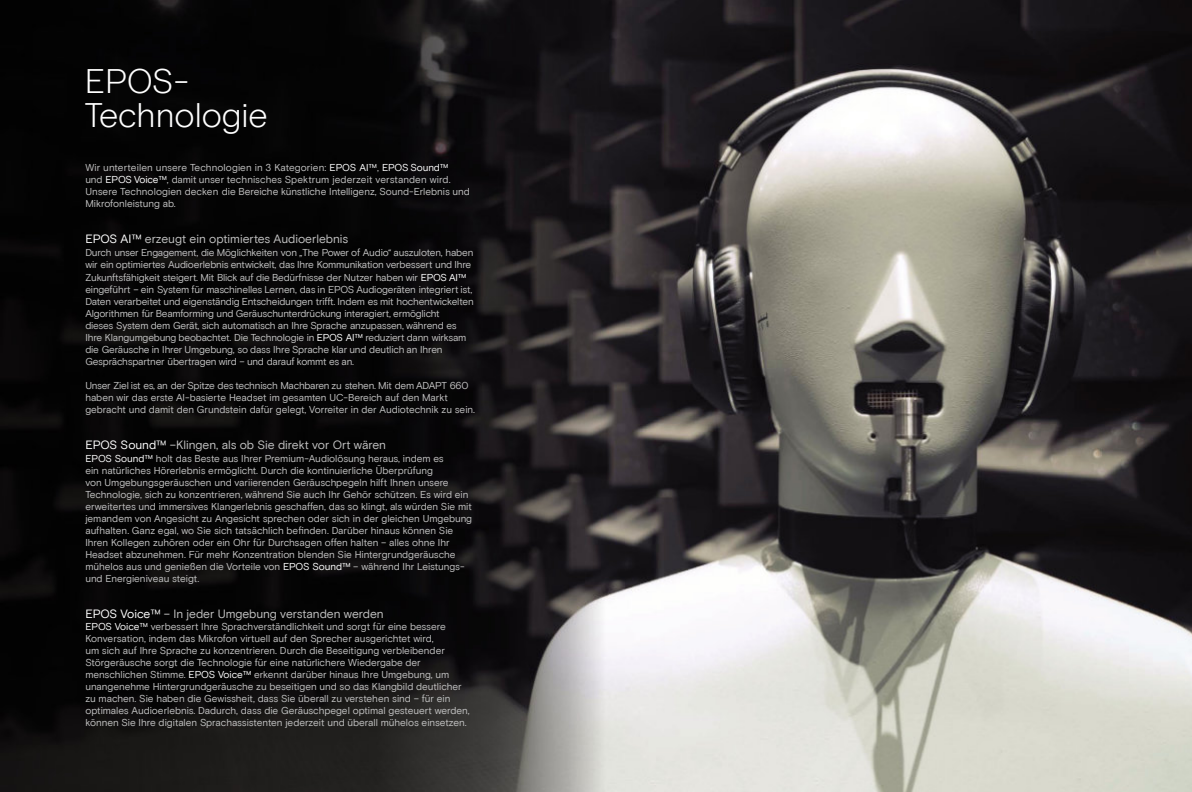
<style>
.page{position:relative;width:1192px;height:792px;background:#fff}
.page>*{position:absolute;margin:0;border:0;box-sizing:border-box;transform-origin:0 0}
.t1{font:300 34px/34px "EPOS Basis";letter-spacing:-.005em;color:#fff}
.t2{font:12px "EPOS Basis";color:#c1c1c1}
.t3{font:10px/12px "EPOS Basis";letter-spacing:-.01em;color:#c1c1c1}
.s1{color:#fff}
</style>
<div class="page">
<img style="left:624px;top:1px;width:567px;height:790px">
<img style="left:0;top:1px;width:624px;height:790px">
<h1 class="t1" style="left:85px;top:67px;width:184px">EPOS-<br>Technologie</h1>
<p class="t3" style="left:85px;top:162px;width:386px">Wir unterteilen unsere Technologien in 3 Kategorien: <span class="s1">EPOS AI™</span>, <span class="s1">EPOS Sound™<br></span>und <span class="s1">EPOS Voice™</span>, damit unser technisches Spektrum jederzeit verstanden wird.<br>Unsere Technologien decken die Bereiche künstliche Intelligenz, Sound-Erlebnis und Mikrofonleistung ab.</p>
<p class="t2" style="left:85px;top:234px;width:264px"><span class="s1">EPOS AI™</span> erzeugt ein optimiertes Audioerlebnis</p>
<p class="t3" style="left:85px;top:248px;width:390px">Durch unser Engagement, die Möglichkeiten von „The Power of Audio“ auszuloten, haben wir ein optimiertes Audioerlebnis entwickelt, das Ihre Kommunikation verbessert und Ihre Zukunftsfähigkeit steigert. Mit Blick auf die Bedürfnisse der Nutzer haben wir <span class="s1">EPOS AI™ </span>eingeführt – ein System für maschinelles Lernen, das in EPOS Audiogeräten integriert ist, Daten verarbeitet und eigenständig Entscheidungen trifft. Indem es mit hochentwickelten Algorithmen für Beamforming und Geräuschunterdrückung interagiert, ermöglicht<br>dieses System dem Gerät, sich automatisch an Ihre Sprache anzupassen, während es Ihre Klangumgebung beobachtet. Die Technologie in <span class="s1">EPOS AI™</span> reduziert dann wirksam die Geräusche in Ihrer Umgebung, so dass Ihre Sprache klar und deutlich an Ihren Gesprächspartner übertragen wird – und darauf kommt es an.</p>
<p class="t3" style="left:85px;top:380px;width:391px">Unser Ziel ist es, an der Spitze des technisch Machbaren zu stehen. Mit dem ADAPT 660 haben wir das erste AI-basierte Headset im gesamten UC-Bereich auf den Markt gebracht und damit den Grundstein dafür gelegt, Vorreiter in der Audiotechnik zu sein.</p>
<p class="t2" style="left:85px;top:439px;width:302px"><span class="s1">EPOS Sound™</span> –Klingen, als ob Sie direkt vor Ort wären</p>
<p class="t3" style="left:85px;top:453px;width:388px"><span class="s1">EPOS Sound™</span> holt das Beste aus Ihrer Premium-Audiolösung heraus, indem es<br>ein natürliches Hörerlebnis ermöglicht. Durch die kontinuierliche Überprüfung<br>von Umgebungsgeräuschen und variierenden Geräuschpegeln hilft Ihnen unsere Technologie, sich zu konzentrieren, während Sie auch Ihr Gehör schützen. Es wird ein erweitertes und immersives Klangerlebnis geschaffen, das so klingt, als würden Sie mit jemandem von Angesicht zu Angesicht sprechen oder sich in der gleichen Umgebung aufhalten. Ganz egal, wo Sie sich tatsächlich befinden. Darüber hinaus können Sie Ihren Kollegen zuhören oder ein Ohr für Durchsagen offen halten – alles ohne Ihr Headset abzunehmen. Für mehr Konzentration blenden Sie Hintergrundgeräusche mühelos aus und genießen die Vorteile von <span class="s1">EPOS Sound™</span> – während Ihr Leistungs&shy;und Energieniveau steigt.</p>
<p class="t2" style="left:85px;top:608px;width:300px"><span class="s1">EPOS Voice™</span> – In jeder Umgebung verstanden werden</p>
<p class="t3" style="left:85px;top:621px;width:386px"><span class="s1">EPOS Voice™</span> verbessert Ihre Sprachverständlichkeit und sorgt für eine bessere Konversation, indem das Mikrofon virtuell auf den Sprecher ausgerichtet wird,<br>um sich auf Ihre Sprache zu konzentrieren. Durch die Beseitigung verbleibender Störgeräusche sorgt die Technologie für eine natürlichere Wiedergabe der menschlichen Stimme. <span class="s1">EPOS Voice™</span> erkennt darüber hinaus Ihre Umgebung, um unangenehme Hintergrundgeräusche zu beseitigen und so das Klangbild deutlicher zu machen. Sie haben die Gewissheit, dass Sie überall zu verstehen sind – für ein optimales Audioerlebnis. Dadurch, dass die Geräuschpegel optimal gesteuert werden, können Sie Ihre digitalen Sprachassistenten jederzeit und überall mühelos einsetzen.</p>
</div>
